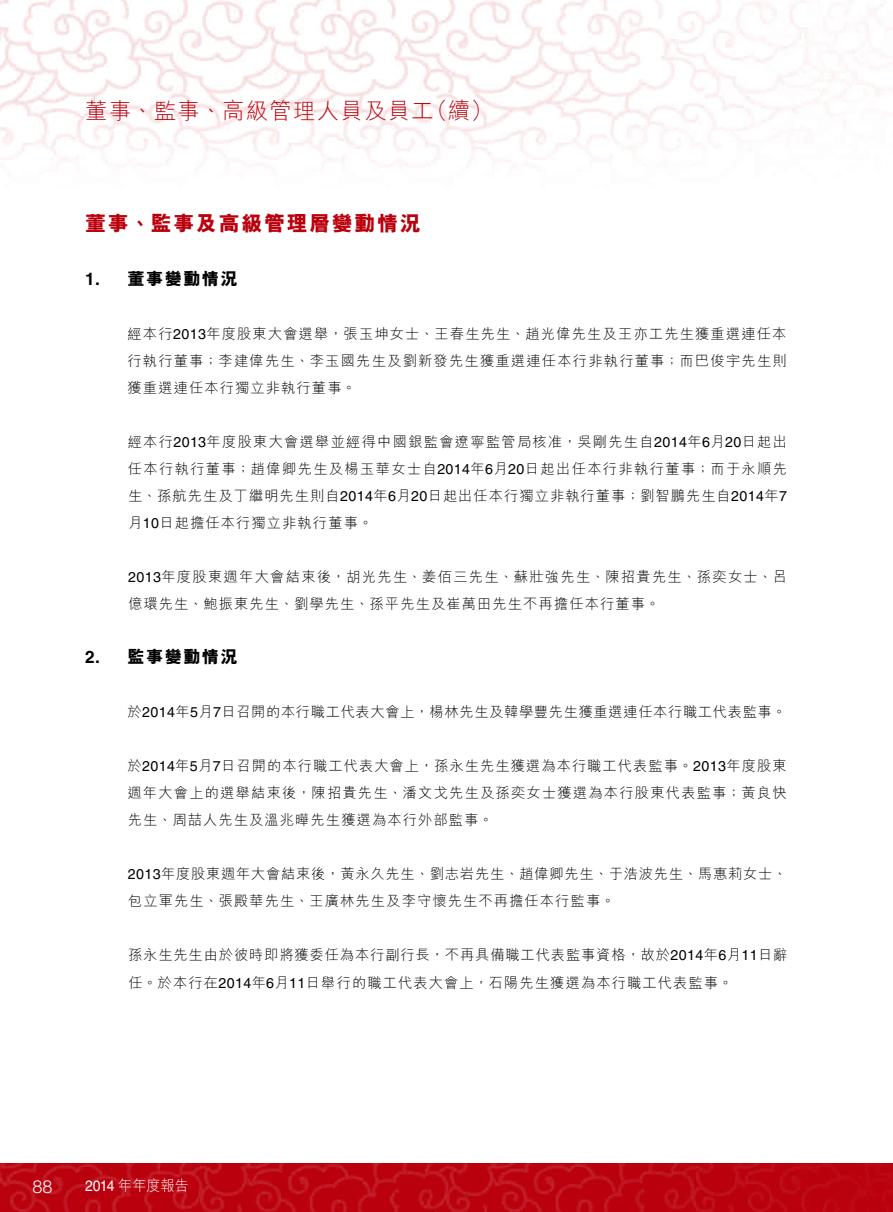
<style>
.page{position:relative;width:893px;height:1212px;background:#fff}
.page>*{position:absolute;margin:0;border:0;box-sizing:border-box;transform-origin:0 0}
.t1{font:300 22.5px "M Hei HK";letter-spacing:.05em;color:#ba000c}
.t2{font:800 21px "M Hei HK";letter-spacing:.08em;color:#ba000c}
.t3{font:300 18px "Helvetica Neue LT Std";color:#fff}
.t4{font:800 17.25px "M Hei HK";letter-spacing:.08em;color:#000}
.t5{font:300 15px "M Hei HK";color:#fff;scale:.94 1}
.t6{font:300 14.25px/27px "M Hei HK";letter-spacing:.08em;color:#000;text-align:justify}
.t7{font:300 14.25px/27px "M Hei HK";letter-spacing:.06em;color:#000}
.t8{font:300 14.25px/27px "M Hei HK";letter-spacing:.055em;color:#000}
.t9{font:300 14.25px "M Hei HK";letter-spacing:.045em;color:#000}
.s1{font-family:"Helvetica LT Std";font-weight:700}
.s2{font-family:"Helvetica LT Std";font-weight:400}
</style>
<div class="page">
<img style="left:0;top:0;width:892px;height:171px">
<img style="left:0;top:1163px;width:893px;height:49px">
<h1 class="t1" style="left:85px;top:99px;width:409px">董事、監事、高級管理人員及員工（續）</h1>
<h2 class="t2" style="left:85px;top:213px;width:337px">董事、監事及高級管理層變動情況</h2>
<p class="t4" style="left:85px;top:270px;width:154px"><span class="s1">1.</span> 董事變動情況</p>
<p class="t6" style="left:127px;top:320px;width:661px">經本行<span class="s2">2013</span>年度股東大會選舉，張玉坤女士、王春生先生、趙光偉先生及王亦工先生獲重選連任本行執行董事；李建偉先生、李玉國先生及劉新發先生獲重選連任本行非執行董事；而巴俊宇先生則獲重選連任本行獨立非執行董事。</p>
<p class="t6" style="left:128px;top:428px;width:661px">經本行<span class="s2">2013</span>年度股東大會選舉並經得中國銀監會遼寧監管局核准，吳剛先生自<span class="s2">2014</span>年<span class="s2">6</span>月<span class="s2">20</span>日起出任本行執行董事；趙偉卿先生及楊玉華女士自<span class="s2">2014</span>年<span class="s2">6</span>月<span class="s2">20</span>日起出任本行非執行董事；而于永順先生、孫航先生及丁繼明先生則自<span class="s2">2014</span>年<span class="s2">6</span>月<span class="s2">20</span>日起出任本行獨立非執行董事；劉智鵬先生自<span class="s2">2014</span>年<span class="s2">7</span>月<span class="s2">10</span>日起擔任本行獨立非執行董事。</p>
<p class="t6" style="left:128px;top:563px;width:661px"><span class="s2">2013</span>年度股東週年大會結束後，胡光先生、姜佰三先生、蘇壯強先生、陳招貴先生、孫奕女士、呂億環先生、鮑振東先生、劉學先生、孫平先生及崔萬田先生不再擔任本行董事。</p>
<p class="t4" style="left:85px;top:648px;width:154px"><span class="s1">2.</span> 監事變動情況</p>
<p class="t9" style="left:128px;top:705px;width:660px">於<span class="s2">2014</span>年<span class="s2">5</span>月<span class="s2">7</span>日召開的本行職工代表大會上，楊林先生及韓學豐先生獲重選連任本行職工代表監事。</p>
<p class="t6" style="left:127px;top:752px;width:661px">於<span class="s2">2014</span>年<span class="s2">5</span>月<span class="s2">7</span>日召開的本行職工代表大會上，孫永生先生獲選為本行職工代表監事。<span class="s2">2013</span>年度股東週年大會上的選舉結束後，陳招貴先生、潘文戈先生及孫奕女士獲選為本行股東代表監事；黃良快先生、周喆人先生及溫兆曄先生獲選為本行外部監事。</p>
<p class="t8" style="left:128px;top:860px;width:661px"><span class="s2">2013</span>年度股東週年大會結束後，黃永久先生、劉志岩先生、趙偉卿先生、于浩波先生、馬惠莉女士、包立軍先生、張殿華先生、王廣林先生及李守懷先生不再擔任本行監事。</p>
<p class="t7" style="left:128px;top:941px;width:661px">孫永生先生由於彼時即將獲委任為本行副行長，不再具備職工代表監事資格，故於<span class="s2">2014</span>年<span class="s2">6</span>月<span class="s2">11</span>日辭任。於本行在<span class="s2">2014</span>年<span class="s2">6</span>月<span class="s2">11</span>日舉行的職工代表大會上，石陽先生獲選為本行職工代表監事。</p>
<p class="t3" style="left:33px;top:1175px;width:22px">88</p>
<p class="t5" style="left:85px;top:1178px;width:112px"><span class="s2">2014</span> 年年度報告</p>
</div>
